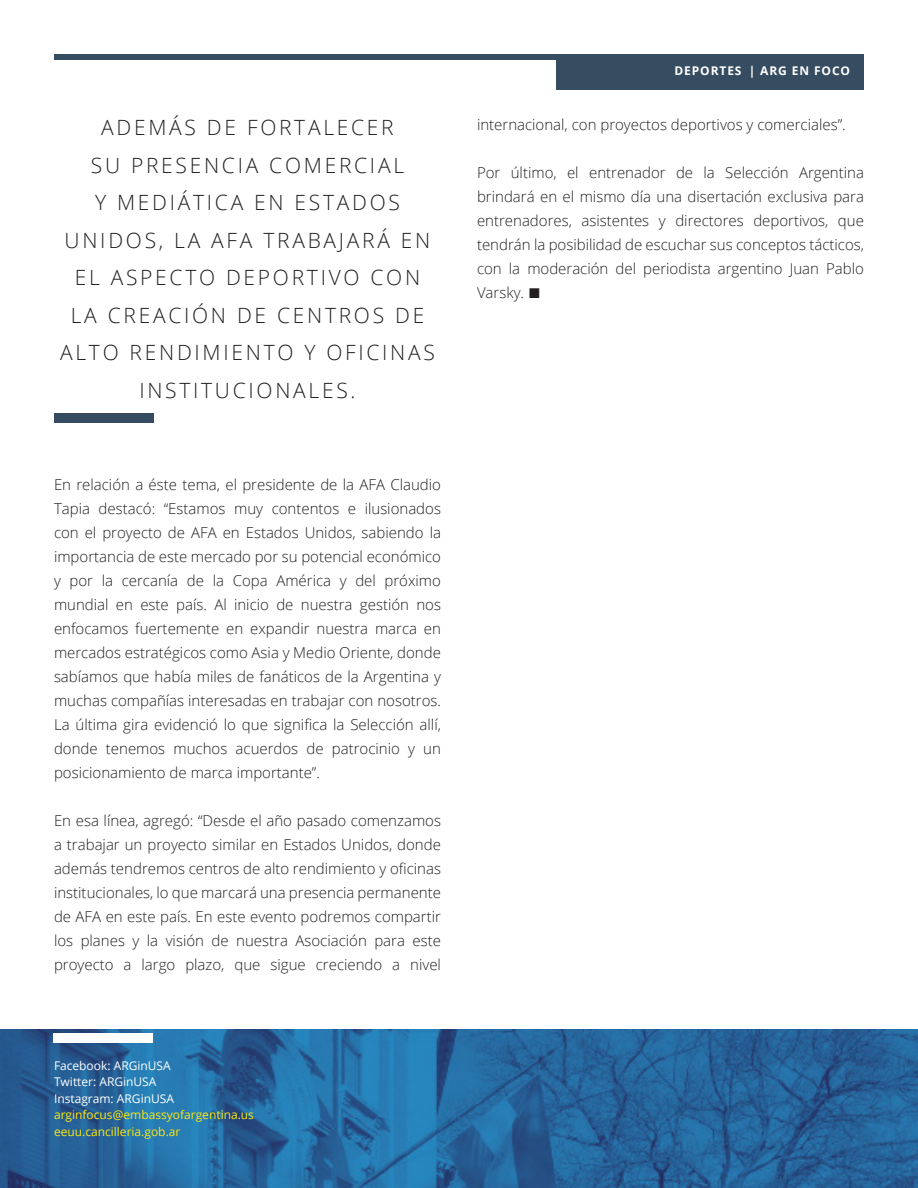
<style>
.page{position:relative;width:918px;height:1188px;background:#fff}
.page>*{position:absolute;margin:0;border:0;box-sizing:border-box;transform-origin:0 0}
.highlight{font:300 21px/37.5px "Open Sans";letter-spacing:.13em;color:#231f20;text-align:center}
.main_text{font:300 15px/24px "Open Sans";color:#231f20;text-align:justify}
.t1{font:12px "Open Sans";color:#fbe811}
.t2{font:12px "Open Sans";color:#fff}
.t3{font:700 12px "Open Sans";letter-spacing:.075em;color:#fff}
.s1{font-family:"Arial";font-weight:700;font-size:21px}
</style>
<div class="page">
<div style="left:54px;top:54px;width:810px;height:5px;background:#364d61"></div>
<div style="left:556px;top:54px;width:308px;height:36px;background:#364d61"></div>
<img style="left:0;top:1029px;width:918px;height:159px">
<div style="left:53px;top:1033px;width:100px;height:10px;background:#fff"></div>
<div style="left:54px;top:414px;width:100px;height:9px;background:#364d61"></div>
<p class="highlight" style="left:60px;top:109px;width:376px">ADEMÁS DE FORTALECER<br>SU PRESENCIA COMERCIAL<br>Y MEDIÁTICA EN ESTADOS<br>UNIDOS, LA AFA TRABAJARÁ EN<br>EL ASPECTO DEPORTIVO CON<br>LA CREACIÓN DE CENTROS DE<br>ALTO RENDIMIENTO Y OFICINAS<br>INSTITUCIONALES.</p>
<p class="main_text" style="left:54px;top:472px;width:389px">En relación a éste tema, el presidente de la AFA Claudio Tapia destacó: “Estamos muy contentos e ilusionados con el proyecto de AFA en Estados Unidos, sabiendo la importancia de este mercado por su potencial económico y por la cercanía de la Copa América y del próximo mundial en este país. Al inicio de nuestra gestión nos enfocamos fuertemente en expandir nuestra marca en mercados estratégicos como Asia y Medio Oriente, donde sabíamos que había miles de fanáticos de la Argentina y muchas compañías interesadas en trabajar con nosotros.<br>La última gira evidenció lo que significa la Selección allí, donde tenemos muchos acuerdos de patrocinio y un posicionamiento de marca importante”.</p>
<p class="main_text" style="left:54px;top:808px;width:389px">En esa línea, agregó: “Desde el año pasado comenzamos a trabajar un proyecto similar en Estados Unidos, donde además tendremos centros de alto rendimiento y oficinas institucionales, lo que marcará una presencia permanente de AFA en este país. En este evento podremos compartir los planes y la visión de nuestra Asociación para este proyecto a largo plazo, que sigue creciendo a nivel</p>
<p class="t2" style="left:54px;top:1057px;width:118px">Facebook: ARGinUSA</p>
<p class="t2" style="left:54px;top:1074px;width:104px">Twitter: ARGinUSA</p>
<p class="t2" style="left:54px;top:1090px;width:122px">Instagram: ARGinUSA</p>
<p class="t1" style="left:54px;top:1107px;width:202px">arginfocus@embassyofargentina.us</p>
<p class="t1" style="left:54px;top:1123px;width:128px">eeuu.cancilleria.gob.ar</p>
<p class="t3" style="left:674px;top:62px;width:35px">DEPORTE</p>
<p class="t3" style="left:735px;top:62px;width:117px">S | ARG EN FOCO</p>
<p class="main_text" style="left:477px;top:112px;width:370px">internacional, con proyectos deportivos y comerciales”.</p>
<p class="main_text" style="left:477px;top:160px;width:389px">Por último, el entrenador de la Selección Argentina brindará en el mismo día una disertación exclusiva para entrenadores, asistentes y directores deportivos, que tendrán la posibilidad de escuchar sus conceptos tácticos, con la moderación del periodista argentino Juan Pablo Varsky. <span class="s1">■</span></p>
</div>
